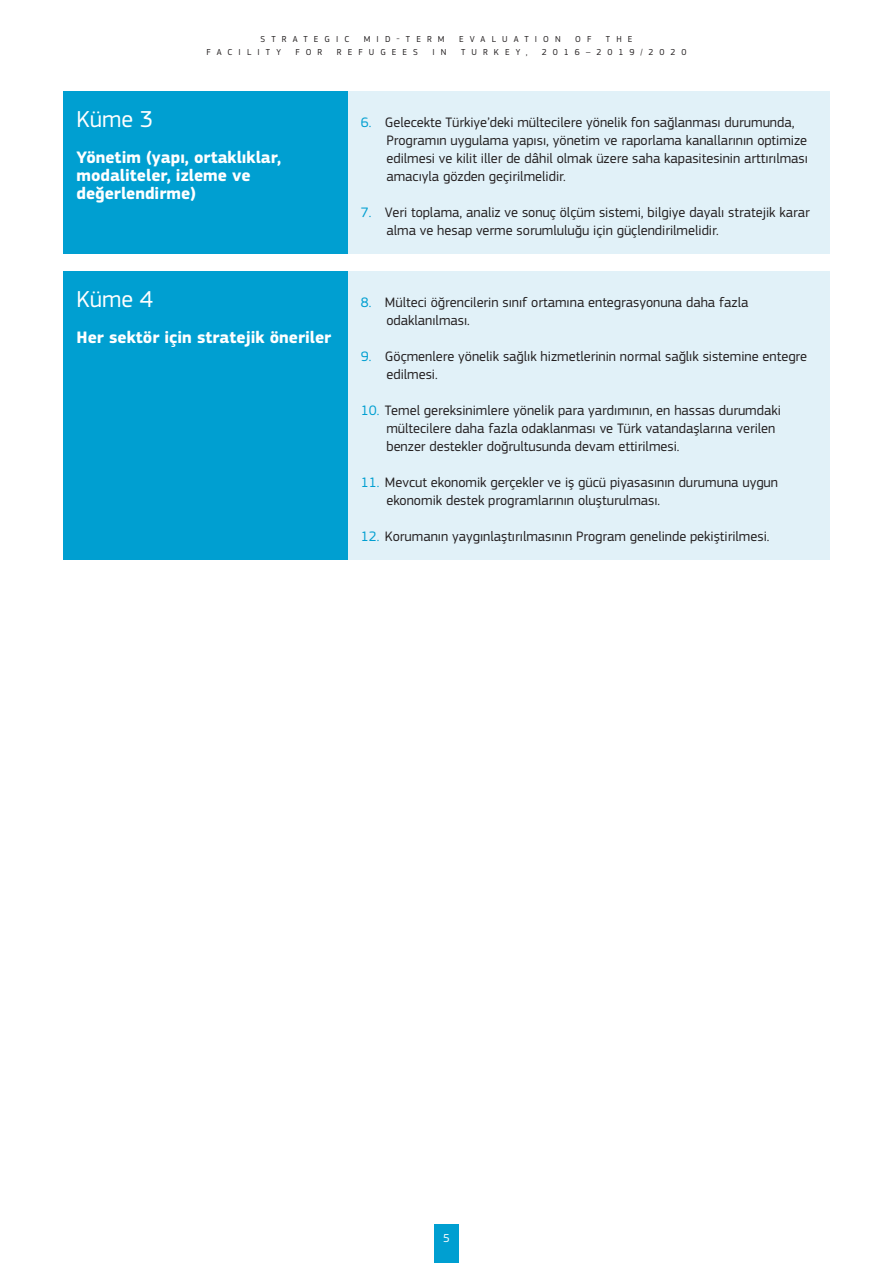
<style>
.page{position:relative;width:893px;height:1263px;background:#fff}
.page>*{position:absolute;margin:0;border:0;box-sizing:border-box;transform-origin:0 0}
.Body{font:24px "EC Square Sans Pro";color:#fff}
.Body-2{font:700 17.25px/18px "EC Square Sans Pro";color:#fff}
.Number_Bullets{font:14.25px/18px "EC Square Sans Pro";color:#231f20}
.t1{font:12px "EC Square Sans Pro";color:#fff}
.t2{font:9px "EC Square Sans Pro";letter-spacing:.68em;color:#231f20}
.t3{font:9px "EC Square Sans Pro";letter-spacing:.66em;color:#231f20}
.s1{color:#009fd1}
</style>
<div class="page">
<div style="left:434px;top:1224px;width:24px;height:39px;background:#009fd1"></div>
<div style="left:64px;top:91px;width:284px;height:162px;background:#009fd1"></div>
<div style="left:64px;top:271px;width:284px;height:288px;background:#009fd1"></div>
<div style="left:348px;top:91px;width:481px;height:162px;background:#e1f1f8"></div>
<div style="left:348px;top:271px;width:481px;height:288px;background:#e1f1f8"></div>
<p class="t2" style="left:261px;top:34px;width:90px">STRATEGIC</p>
<p class="t2" style="left:364px;top:34px;width:82px">MID-TERM</p>
<p class="t2" style="left:459px;top:34px;width:103px">EVALUATION</p>
<p class="t2" style="left:575px;top:34px;width:18px">O F</p>
<p class="t2" style="left:606px;top:34px;width:28px">THE</p>
<p class="t2" style="left:207px;top:47px;width:76px">FACILITY</p>
<p class="t2" style="left:295px;top:47px;width:28px">FOR</p>
<p class="t2" style="left:337px;top:47px;width:83px">REFUGEES</p>
<p class="t2" style="left:432px;top:47px;width:16px">I N</p>
<p class="t2" style="left:461px;top:47px;width:68px">TURKEY,</p>
<p class="t3" style="left:542px;top:47px;width:146px">2016–2019/2020</p>
<p class="Body" style="left:77px;top:105px;width:78px">Küme 3</p>
<p class="Body-2" style="left:77px;top:149px;width:206px">Yönetim (yapı, ortaklıklar, modaliteler, izleme ve değerlendirme)</p>
<p class="Body" style="left:77px;top:285px;width:78px">Küme 4</p>
<p class="Body-2" style="left:77px;top:329px;width:256px">Her sektör için stratejik öneriler</p>
<p class="Number_Bullets" style="left:386px;top:114px;width:423px;text-indent:-26px"><span class="s1">6.</span> Gelecekte Türkiye’deki mültecilere yönelik fon sağlanması durumunda, Programın uygulama yapısı, yönetim ve raporlama kanallarının optimize edilmesi ve kilit iller de dâhil olmak üzere saha kapasitesinin arttırılması amacıyla gözden geçirilmelidir.</p>
<p class="Number_Bullets" style="left:386px;top:204px;width:425px;text-indent:-26px"><span class="s1">7.</span> Veri toplama, analiz ve sonuç ölçüm sistemi, bilgiye dayalı stratejik karar alma ve hesap verme sorumluluğu için güçlendirilmelidir.</p>
<p class="Number_Bullets" style="left:386px;top:294px;width:364px;text-indent:-26px"><span class="s1">8.</span> Mülteci öğrencilerin sınıf ortamına entegrasyonuna daha fazla odaklanılması.</p>
<p class="Number_Bullets" style="left:386px;top:348px;width:422px;text-indent:-26px"><span class="s1">9.</span> Göçmenlere yönelik sağlık hizmetlerinin normal sağlık sistemine entegre edilmesi.</p>
<p class="Number_Bullets" style="left:386px;top:402px;width:396px;text-indent:-26px"><span class="s1">10.</span> Temel gereksinimlere yönelik para yardımının, en hassas durumdaki mültecilere daha fazla odaklanması ve Türk vatandaşlarına verilen benzer destekler doğrultusunda devam ettirilmesi.</p>
<p class="Number_Bullets" style="left:386px;top:474px;width:393px;text-indent:-26px"><span class="s1">11.</span> Mevcut ekonomik gerçekler ve iş gücü piyasasının durumuna uygun ekonomik destek programlarının oluşturulması.</p>
<p class="Number_Bullets" style="left:361px;top:528px;width:410px"><span class="s1">12.</span> Korumanın yaygınlaştırılmasının Program genelinde pekiştirilmesi.</p>
<p class="t1" style="left:443px;top:1231px;width:8px">5</p>
</div>
